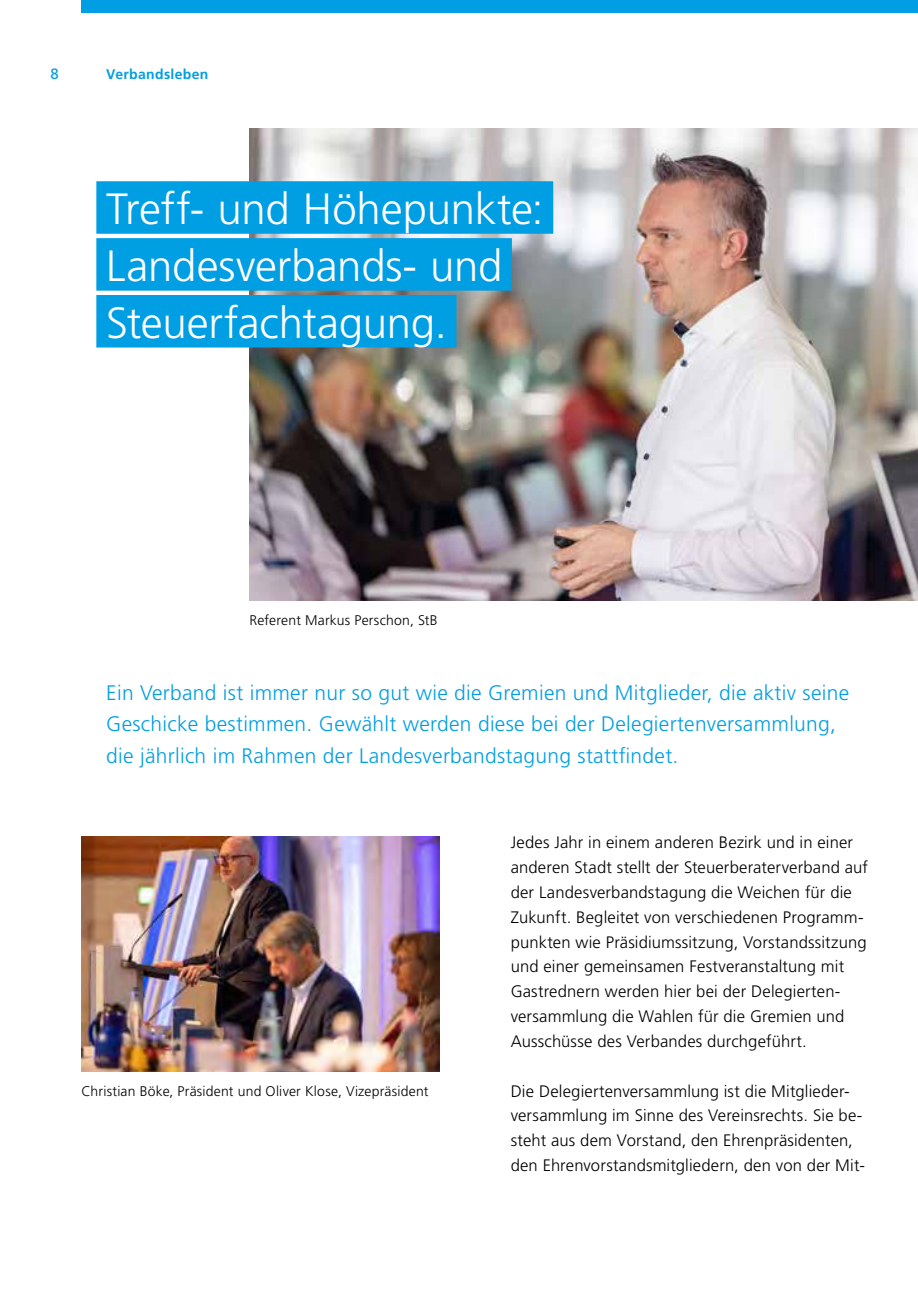
<style>
.page{position:relative;width:918px;height:1290px;background:#fff}
.page>*{position:absolute;margin:0;border:0;box-sizing:border-box;transform-origin:0 0}
.t1{font:300 43.75px/56.9px "Frutiger LT Std";letter-spacing:-.005em;color:#fff}
.t2{font:300 21px/31.5px "Frutiger LT Std";letter-spacing:.015em;color:#009ee3}
.t3{font:300 16.62px/24.8px "Frutiger LT Std";letter-spacing:.01em;color:#000}
.t4{font:14.88px "Frutiger LT Std";color:#009ee3}
.t5{font:300 14px "Frutiger LT Std";letter-spacing:.015em;color:#000}
.t6{font:700 14px "Frutiger LT Std";letter-spacing:.02em;color:#009ee3}
</style>
<div class="page">
<img style="left:249px;top:129px;width:669px;height:471px">
<img style="left:81px;top:836px;width:358px;height:235px">
<div style="left:96px;top:181px;width:457px;height:53px;background:#009ee3"></div>
<div style="left:96px;top:238px;width:416px;height:53px;background:#009ee3"></div>
<div style="left:96px;top:295px;width:360px;height:52px;background:#009ee3"></div>
<div style="left:81px;top:0;width:837px;height:13px;background:#009ee3"></div>
<p class="t4" style="left:51px;top:65px;width:10px">8</p>
<p class="t6" style="left:106px;top:66px;width:104px">Verbandsleben</p>
<h1 class="t1" style="left:106px;top:181px;width:439px">Treff- und Höhepunkte:<br>Landesverbands- und<br>Steuerfachtagung.</h1>
<p class="t5" style="left:249px;top:612px;width:190px">Referent Markus Perschon, StB</p>
<p class="t2" style="left:106px;top:677px;width:744px">Ein Verband ist immer nur so gut wie die Gremien und Mitglieder, die aktiv seine<br>Geschicke bestimmen. Gewählt werden diese bei der Delegiertenversammlung, die jährlich im Rahmen der Landesverbandstagung stattfindet.</p>
<p class="t5" style="left:81px;top:1084px;width:348px">Christian Böke, Präsident und Oliver Klose, Vizepräsident</p>
<p class="t3" style="left:511px;top:830px;width:359px">Jedes Jahr in einem anderen Bezirk und in einer anderen Stadt stellt der Steuerberaterverband auf der Landesverbandstagung die Weichen für die Zukunft. Begleitet von verschiedenen Programm&shy;punkten wie Präsidiumssitzung, Vorstandssitzung und einer gemeinsamen Festveranstaltung mit Gastrednern werden hier bei der Delegierten&shy;versammlung die Wahlen für die Gremien und Ausschüsse des Verbandes durchgeführt.</p>
<p class="t3" style="left:511px;top:1078px;width:356px">Die Delegiertenversammlung ist die Mitglieder&shy;versammlung im Sinne des Vereinsrechts. Sie be&shy;steht aus dem Vorstand, den Ehrenpräsidenten, den Ehrenvorstandsmitgliedern, den von der Mit-</p>
</div>
